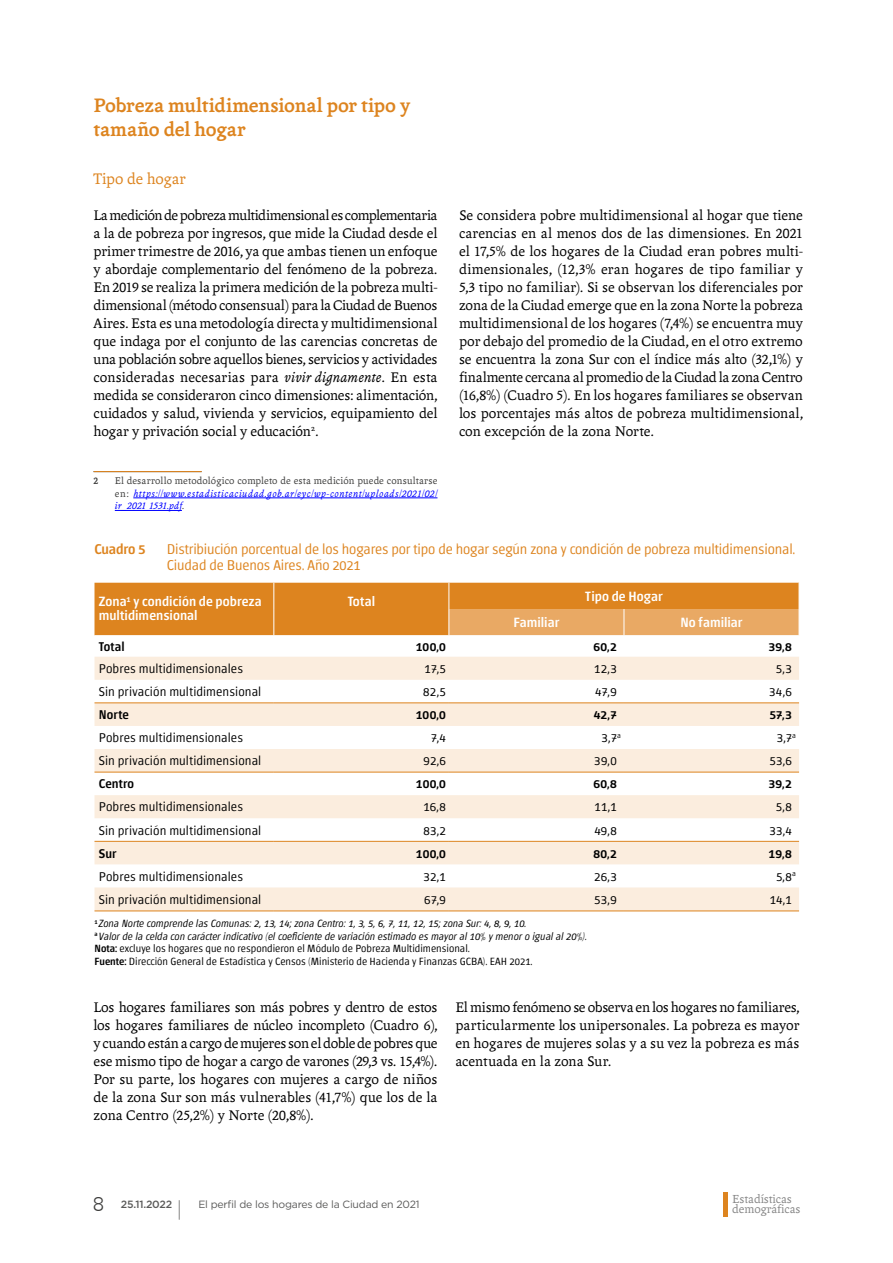
<style>
.page{position:relative;width:893px;height:1263px;background:#fff}
.page>*{position:absolute;margin:0;border:0;box-sizing:border-box;transform-origin:0 0}
.t1{font:700 21px/24px "Andralis ND Os F";letter-spacing:-.005em;color:#dd841f}
.t2{font:21px "Gotham";color:#5a5a59;scale:.5 1}
.t3{font:300 19.5px "Zurich BT";color:#3c3c3b}
.t4{font:16.5px "Andralis ND Os F";letter-spacing:-.005em;color:#dd841f}
.t5{font:15px/18px "Andralis ND Os F";color:#000;text-align:justify}
.t6{font:300 14.25px/15.8px "Chaco";letter-spacing:-.01em;color:#dd841f}
.t7{font:500 14.25px "Chaco";letter-spacing:-.01em;color:#dd841f}
.t8{font:500 13.5px/13.5px "Chaco";letter-spacing:.005em;color:#fff}
.t9{font:300 12.75px "Chaco";letter-spacing:.005em;color:#000}
.t10{font:500 12.75px "Chaco";letter-spacing:.015em;color:#000}
.t11{font:12.6px "Andralis ND Os F";color:#878787}
.t12{font:italic 300 10.5px/12.6px "Chaco";color:#000}
.t13{font:italic 10.5px/12.6px "Andralis ND Os F";letter-spacing:.045em;color:#00f;text-align:justify}
.t14{font:10.5px "Gotham";letter-spacing:-.02em;color:#5a5a59}
.t15{font:500 10.5px "Gotham";letter-spacing:-.02em;color:#5a5a59}
.t16{font:700 10.5px "Andralis NDSC";color:#3c3c3b}
.s1{font-family:"Andralis NDSC"}
.s2{font-style:italic}
.s3{font-style:normal;color:#3c3c3b}
.s4{font-weight:500;font-style:normal}
.s5{font-style:normal}
</style>
<div class="page">
<hr style="left:723px;top:1192px;width:4px;height:24px;background:#dd841f">
<hr style="left:133px;top:498px;width:304px;height:1px;background:#00f">
<hr style="left:115px;top:510px;width:67px;height:1px;background:#00f">
<svg style="left:94px;top:657px;width:705px;height:253px;fill:#fbedde"></svg>
<svg style="left:94px;top:583px;width:705px;height:53px;background:#e08f34"></svg>
<hr style="left:94px;top:702px;width:180px;height:1px;background:#dd841f">
<hr style="left:274px;top:702px;width:175px;height:1px;background:#dd841f">
<hr style="left:449px;top:702px;width:175px;height:1px;background:#dd841f">
<hr style="left:624px;top:702px;width:175px;height:1px;background:#dd841f">
<hr style="left:94px;top:772px;width:180px;height:1px;background:#dd841f">
<hr style="left:274px;top:772px;width:175px;height:1px;background:#dd841f">
<hr style="left:449px;top:772px;width:175px;height:1px;background:#dd841f">
<hr style="left:624px;top:772px;width:175px;height:1px;background:#dd841f">
<hr style="left:94px;top:841px;width:180px;height:1px;background:#dd841f">
<hr style="left:274px;top:841px;width:175px;height:1px;background:#dd841f">
<hr style="left:449px;top:841px;width:175px;height:1px;background:#dd841f">
<hr style="left:624px;top:841px;width:175px;height:1px;background:#dd841f">
<hr style="left:94px;top:910px;width:180px;height:1px;background:#dd841f">
<hr style="left:274px;top:910px;width:175px;height:1px;background:#dd841f">
<hr style="left:449px;top:910px;width:175px;height:1px;background:#dd841f">
<hr style="left:624px;top:910px;width:175px;height:1px;background:#dd841f">
<hr style="left:94px;top:471px;width:108px;height:1px;background:#dd841f">
<h1 class="t1" style="left:94px;top:93px;width:318px">Pobreza multidimensional por tipo y tamaño del hogar</h1>
<p class="t4" style="left:94px;top:169px;width:94px">Tipo de hogar</p>
<p class="t5" style="left:94px;top:206px;width:345px">La medición de pobreza multidimensional es complementaria a la de pobreza por ingresos, que mide la Ciudad desde el primer trimestre de <span class="s1">2016</span>, ya que ambas tienen un enfoque y abordaje complementario del fenómeno de la pobreza.<br>En <span class="s1">2019</span> se realiza la primera medición de la pobreza multi&shy;dimensional (método consensual) para la Ciudad de Buenos Aires. Esta es una metodología directa y multidimensional que indaga por el conjunto de las carencias concretas de una población sobre aquellos bienes, servicios y actividades consideradas necesarias para <span class="s2">vivir dignamente</span>. En esta medida se consideraron cinco dimensiones: alimentación, cuidados y salud, vivienda y servicios, equipamiento del hogar y privación social y educación<sup>2</sup>.</p>
<p class="t16" style="left:94px;top:475px;width:6px">2</p>
<p class="t13" style="left:115px;top:475px;width:324px"><span class="s3">El desarrollo metodológico completo de esta medición puede consultarse en:</span> https://www.estadisticaciudad.gob.ar/eyc/wp-content/uploads/<span class="s1">2021</span>/<span class="s1">02</span>/ ir_<span class="s1">2021</span>_<span class="s1">1531</span>.pdf<span class="s3">.</span></p>
<p class="t5" style="left:459px;top:206px;width:345px">Se considera pobre multidimensional al hogar que tiene carencias en al menos dos de las dimensiones. En <span class="s1">2021 </span>el <span class="s1">17</span>,<span class="s1">5</span>% de los hogares de la Ciudad eran pobres multi&shy;dimensionales, (<span class="s1">12</span>,<span class="s1">3</span>% eran hogares de tipo familiar y <span class="s1">5</span>,<span class="s1">3</span> tipo no familiar). Si se observan los diferenciales por zona de la Ciudad emerge que en la zona Norte la pobreza multidimensional de los hogares (<span class="s1">7</span>,<span class="s1">4</span>%) se encuentra muy por debajo del promedio de la Ciudad, en el otro extremo se encuentra la zona Sur con el índice más alto (<span class="s1">32</span>,<span class="s1">1</span>%) y finalmente cercana al promedio de la Ciudad la zona Centro (<span class="s1">16</span>,<span class="s1">8</span>%) (Cuadro <span class="s1">5</span>). En los hogares familiares se observan los porcentajes más altos de pobreza multidimensional, con excepción de la zona Norte.</p>
<p class="t7" style="left:94px;top:543px;width:53px">Cuadro 5</p>
<p class="t6" style="left:167px;top:542px;width:630px">Distribiución porcentual de los hogares por tipo de hogar según zona y condición de pobreza multidimensional.<br>Ciudad de Buenos Aires. Año 2021</p>
<p class="t8" style="left:99px;top:595px;width:164px">Zona<sup>1</sup> y condición de pobreza multidimensional</p>
<p class="t8" style="left:348px;top:595px;width:29px">Total</p>
<p class="t8" style="left:585px;top:590px;width:79px">Tipo de Hogar</p>
<p class="t8" style="left:514px;top:616px;width:47px">Familiar</p>
<p class="t8" style="left:680px;top:616px;width:63px">No familiar</p>
<p class="t10" style="left:99px;top:640px;width:28px">Total</p>
<p class="t10" style="left:416px;top:640px;width:32px">100,0</p>
<p class="t10" style="left:593px;top:640px;width:25px">60,2</p>
<p class="t10" style="left:769px;top:640px;width:25px">39,8</p>
<p class="t9" style="left:99px;top:663px;width:146px">Pobres multidimensionales</p>
<p class="t9" style="left:424px;top:663px;width:23px">17,5</p>
<p class="t9" style="left:594px;top:663px;width:24px">12,3</p>
<p class="t9" style="left:776px;top:663px;width:17px">5,3</p>
<p class="t9" style="left:99px;top:686px;width:164px">Sin privación multidimensional</p>
<p class="t9" style="left:423px;top:686px;width:24px">82,5</p>
<p class="t9" style="left:595px;top:686px;width:23px">47,9</p>
<p class="t9" style="left:769px;top:686px;width:24px">34,6</p>
<p class="t10" style="left:99px;top:709px;width:32px">Norte</p>
<p class="t10" style="left:416px;top:709px;width:32px">100,0</p>
<p class="t10" style="left:594px;top:709px;width:24px">42,7</p>
<p class="t10" style="left:769px;top:709px;width:24px">57,3</p>
<p class="t9" style="left:99px;top:732px;width:146px">Pobres multidimensionales</p>
<p class="t9" style="left:431px;top:732px;width:17px">7,4</p>
<p class="t9" style="left:602px;top:732px;width:21px">3,7<sup>a</sup></p>
<p class="t9" style="left:777px;top:732px;width:21px">3,7<sup>a</sup></p>
<p class="t9" style="left:99px;top:755px;width:164px">Sin privación multidimensional</p>
<p class="t9" style="left:424px;top:755px;width:24px">92,6</p>
<p class="t9" style="left:594px;top:755px;width:24px">39,0</p>
<p class="t9" style="left:769px;top:755px;width:24px">53,6</p>
<p class="t10" style="left:99px;top:778px;width:37px">Centro</p>
<p class="t10" style="left:416px;top:778px;width:32px">100,0</p>
<p class="t10" style="left:593px;top:778px;width:25px">60,8</p>
<p class="t10" style="left:769px;top:778px;width:25px">39,2</p>
<p class="t9" style="left:99px;top:801px;width:146px">Pobres multidimensionales</p>
<p class="t9" style="left:423px;top:801px;width:24px">16,8</p>
<p class="t9" style="left:595px;top:801px;width:24px">11,1</p>
<p class="t9" style="left:776px;top:801px;width:17px">5,8</p>
<p class="t9" style="left:99px;top:824px;width:164px">Sin privación multidimensional</p>
<p class="t9" style="left:423px;top:824px;width:24px">83,2</p>
<p class="t9" style="left:594px;top:824px;width:24px">49,8</p>
<p class="t9" style="left:769px;top:824px;width:24px">33,4</p>
<p class="t10" style="left:99px;top:847px;width:19px">Sur</p>
<p class="t10" style="left:416px;top:847px;width:32px">100,0</p>
<p class="t10" style="left:593px;top:847px;width:25px">80,2</p>
<p class="t10" style="left:769px;top:847px;width:25px">19,8</p>
<p class="t9" style="left:99px;top:870px;width:146px">Pobres multidimensionales</p>
<p class="t9" style="left:424px;top:870px;width:24px">32,1</p>
<p class="t9" style="left:594px;top:870px;width:24px">26,3</p>
<p class="t9" style="left:776px;top:870px;width:22px">5,8<sup>a</sup></p>
<p class="t9" style="left:99px;top:893px;width:164px">Sin privación multidimensional</p>
<p class="t9" style="left:424px;top:893px;width:23px">67,9</p>
<p class="t9" style="left:594px;top:893px;width:24px">53,9</p>
<p class="t9" style="left:770px;top:893px;width:24px">14,1</p>
<p class="t12" style="left:94px;top:918px;width:494px"><sup>1</sup> Zona Norte comprende las Comunas: 2, 13, 14; zona Centro: 1, 3, 5, 6, 7, 11, 12, 15; zona Sur: 4, 8, 9, 10.<br><sup>a</sup> Valor de la celda con carácter indicativo (el coeficiente de variación estimado es mayor al 10% y menor o igual al 20%).<br><span class="s4">Nota:</span> <span class="s5">excluye los hogares que no respondieron el Módulo de Pobreza Multidimensional.<br></span><span class="s4">Fuente:</span> <span class="s5">Dirección General de Estadística y Censos (Ministerio de Hacienda y Finanzas GCBA). EAH 2021.</span></p>
<p class="t5" style="left:94px;top:998px;width:345px">Los hogares familiares son más pobres y dentro de estos los hogares familiares de núcleo incompleto (Cuadro <span class="s1">6</span>), y cuando están a cargo de mujeres son el doble de pobres que ese mismo tipo de hogar a cargo de varones (<span class="s1">29</span>,<span class="s1">3</span> vs. <span class="s1">15</span>,<span class="s1">4</span>%).<br>Por su parte, los hogares con mujeres a cargo de niños de la zona Sur son más vulnerables (<span class="s1">41</span>,<span class="s1">7</span>%) que los de la zona Centro (<span class="s1">25</span>,<span class="s1">2</span>%) y Norte (<span class="s1">20</span>,<span class="s1">8</span>%).</p>
<p class="t5" style="left:455px;top:998px;width:345px">El mismo fenómeno se observa en los hogares no familiares, particularmente los unipersonales. La pobreza es mayor en hogares de mujeres solas y a su vez la pobreza es más acentuada en la zona Sur.</p>
<p class="t11" style="left:732px;top:1192px;width:61px">Estadísticas</p>
<h2 class="t3" style="left:93px;top:1192px;width:12px">8</h2>
<p class="t11" style="left:732px;top:1203px;width:70px">demográficas</p>
<p class="t14" style="left:198px;top:1197px;width:223px">El perfil de los hogares de la Ciudad en 2021</p>
<p class="t15" style="left:121px;top:1198px;width:53px">25.11.2022</p>
<h1 class="t2" style="left:178px;top:1196px;width:8px">|</h1>
</div>
